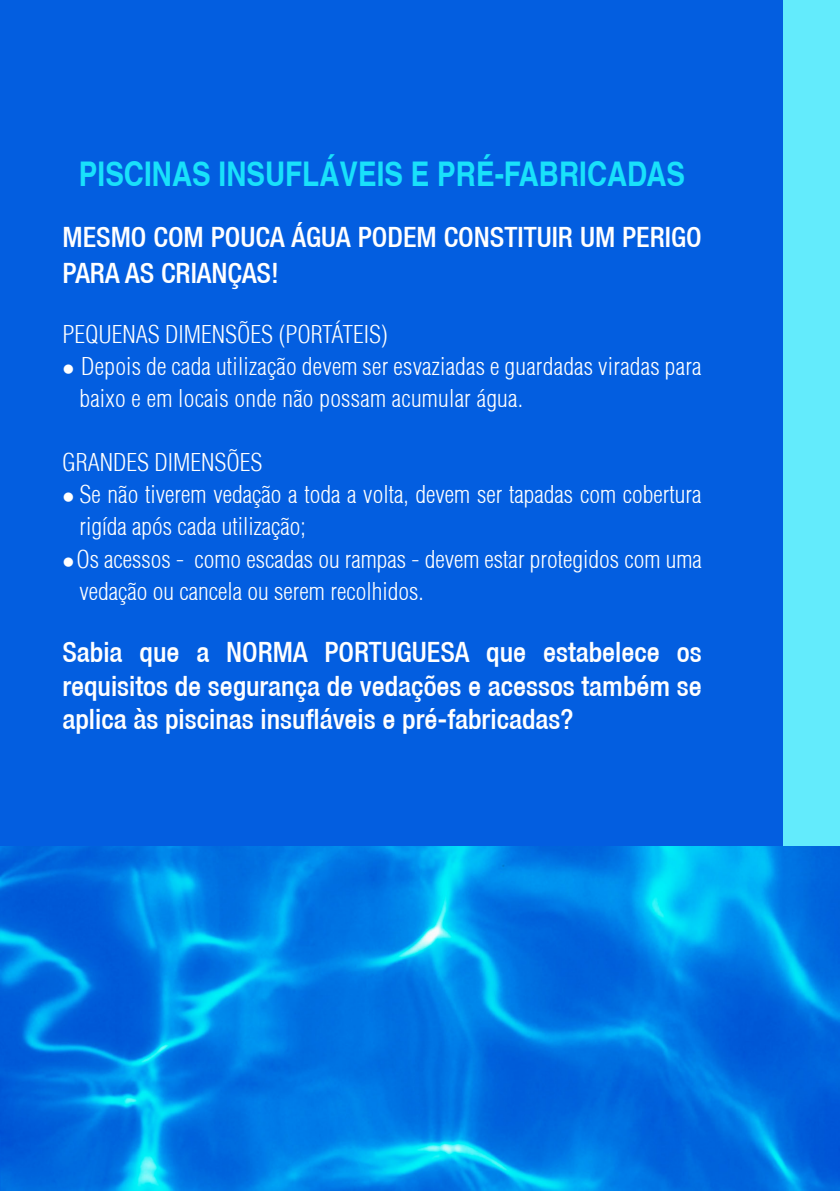
<style>
.page{position:relative;width:840px;height:1191px;background:#fff}
.page>*{position:absolute;margin:0;border:0;box-sizing:border-box;transform-origin:0 0}
.t1{font:700 condensed 34px "Helvetica";color:#19e1fb}
.t2{font:500 condensed 28px/33.6px "Helvetica 67";color:#fff}
.t3{font:300 condensed 24px/32px "Helvetica";color:#fff}
</style>
<div class="page">
<img style="left:0;top:845px;width:839px;height:346px">
<div style="left:0;top:0;width:839px;height:845px;background:#035ee0"></div>
<div style="left:782px;top:0;width:57px;height:845px;background:#63ebfc"></div>
<p class="t1" style="left:79px;top:153px;width:607px">PISCINAS INSUFLÁVEIS E PRÉ-FABRICADAS</p>
<p class="t2" style="left:62px;top:218px;width:640px;line-height:36px">MESMO COM POUCA ÁGUA PODEM CONSTITUIR UM PERIGO<br>PARA AS CRIANÇAS!</p>
<p class="t3" style="left:62px;top:318px;width:326px">PEQUENAS DIMENSÕES (PORTÁTEIS)</p>
<p class="t3" style="left:79px;top:350px;width:623px;text-indent:-17px">● Depois de cada utilização devem ser esvaziadas e guardadas viradas para baixo e em locais onde não possam acumular água.</p>
<p class="t3" style="left:62px;top:446px;width:202px">GRANDES DIMENSÕES</p>
<p class="t3" style="left:79px;top:478px;width:623px;text-indent:-17px">● Se não tiverem vedação a toda a volta, devem ser tapadas com cobertura rigída após cada utilização;</p>
<p class="t3" style="left:79px;top:542px;width:623px;text-indent:-17px">●Os acessos - como escadas ou rampas - devem estar protegidos com uma vedação ou cancela ou serem recolhidos.</p>
<p class="t2" style="left:62px;top:635px;width:640px;text-align:justify">Sabia que a NORMA PORTUGUESA que estabelece os requisitos de segurança de vedações e acessos também se aplica às piscinas insufláveis e pré-fabricadas?</p>
</div>
